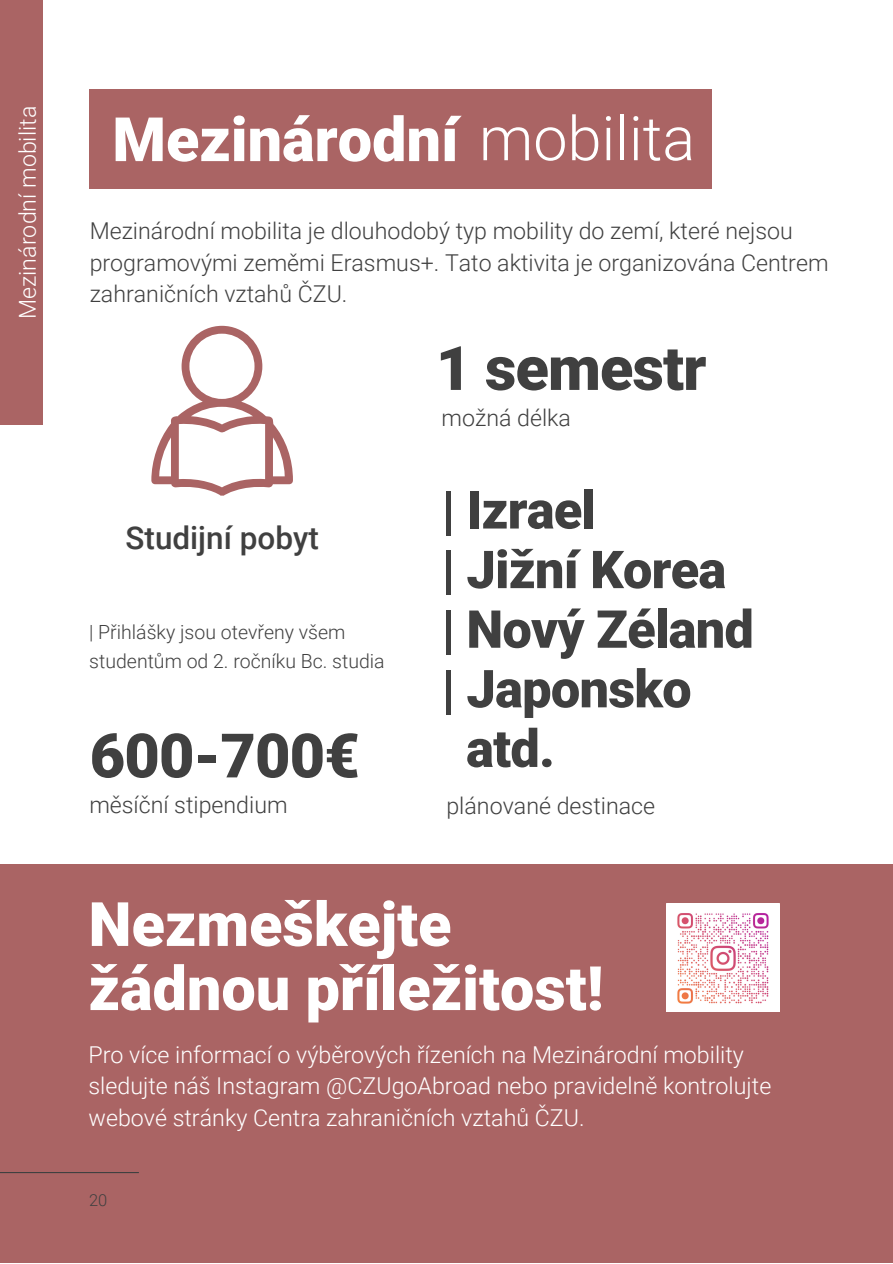
<style>
.page{position:relative;width:893px;height:1264px;background:#fff}
.page>*{position:absolute;margin:0;border:0;box-sizing:border-box;transform-origin:0 0}
.t1{font:900 61.35px "Roboto";letter-spacing:-.015em;color:#404040}
.t2{font:900 61.2px/64.1px "Roboto";color:#fff}
.t3{font:900 52.35px "Roboto";letter-spacing:-.015em;color:#404040}
.t4{font:500 31.5px "Roboto";color:#404040}
.t5{font:300 23.25px/31.5px "Roboto";color:#404040}
.t6{font:300 23.25px/31.5px "Roboto";color:#fff}
.t7{font:300 19.5px/29.2px "Roboto";color:#404040}
.t8{font:300 16.5px "Roboto";color:#404040}
.s1{font-weight:300}
</style>
<div class="page">
<div style="left:89px;top:89px;width:622px;height:100px;background:#aa6464"></div>
<div style="left:0;top:864px;width:892px;height:398px;background:#aa6464"></div>
<svg style="left:151px;top:326px;width:142px;height:169px"></svg>
<div style="left:0;top:0;width:43px;height:424px;background:#aa6464"></div>
<hr style="left:0;top:1171px;width:138px;height:2px;background:#404040">
<img style="left:667px;top:903px;width:112px;height:108px">
<p class="t6" style="left:12px;top:319px;width:215px;rotate:-90deg">Mezinárodní mobilita</p>
<h2 class="t2" style="left:112px;top:108px;width:584px">Mezinárodní <span class="s1">mobilita</span></h2>
<p class="t5" style="left:90px;top:215px;width:740px">Mezinárodní mobilita je dlouhodobý typ mobility do zemí, které nejsou programovými zeměmi Erasmus+. Tato aktivita je organizována Centrem zahraničních vztahů ČZU.</p>
<h1 class="t1" style="left:436px;top:333px;width:272px">1 semestr</h1>
<h3 class="t4" style="left:125px;top:520px;width:195px">Studijní pobyt</h3>
<p class="t7" style="left:89px;top:617px;width:297px">| Přihlášky jsou otevřeny všem studentům od 2. ročníku Bc. studia</p>
<h1 class="t1" style="left:90px;top:720px;width:271px">600-700€</h1>
<p class="t5" style="left:89px;top:789px;width:200px">měsíční stipendium</p>
<p class="t5" style="left:441px;top:402px;width:131px">možná délka</p>
<h3 class="t3" style="left:441px;top:480px;width:156px">| Izrael</h3>
<h3 class="t3" style="left:441px;top:539px;width:286px">| Jižní Korea</h3>
<h3 class="t3" style="left:441px;top:599px;width:314px">| Nový Zéland</h3>
<h3 class="t3" style="left:441px;top:658px;width:251px">| Japonsko</h3>
<h3 class="t3" style="left:466px;top:718px;width:90px">atd.</h3>
<p class="t5" style="left:446px;top:790px;width:210px">plánované destinace</p>
<h2 class="t2" style="left:88px;top:893px;width:516px">Nezmeškejte žádnou příležitost!</h2>
<p class="t6" style="left:88px;top:1039px;width:684px">Pro více informací o výběrových řízeních na Mezinárodní mobility sledujte náš Instagram @CZUgoAbroad nebo pravidelně kontrolujte webové stránky Centra zahraničních vztahů ČZU.</p>
<p class="t8" style="left:89px;top:1190px;width:20px">20</p>
</div>
